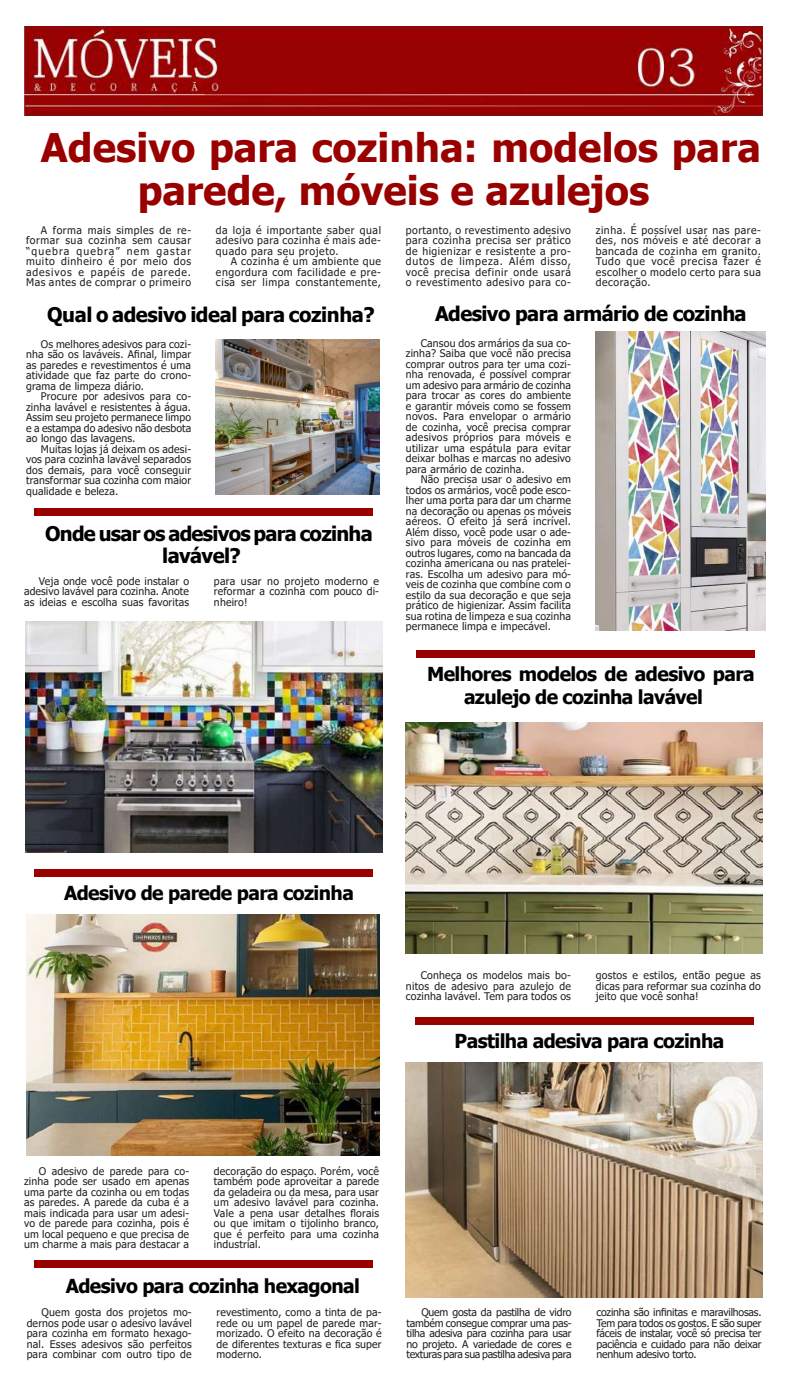
<style>
.page{position:relative;width:787px;height:1389px;background:#fff}
.page>*{position:absolute;margin:0;border:0;box-sizing:border-box;transform-origin:0 0}
.t1{font:700 39.38px/43.8px "Tahoma";color:#990100;text-align:center}
.t2{font:700 20.12px/22.8px "Tahoma";letter-spacing:-.03em;color:#000}
.t3{font:700 19.25px/22.8px "Tahoma";letter-spacing:-.03em;color:#000}
.t4{font:10.5px/10.5px "Tahoma";letter-spacing:.015em;color:#231f20;text-align:justify}
</style>
<div class="page">
<img style="left:25px;top:27px;width:736px;height:89px">
<div style="left:35px;top:508px;width:338px;height:8px;background:#9a0000"></div>
<div style="left:35px;top:869px;width:338px;height:7px;background:#9a0000"></div>
<div style="left:34px;top:1261px;width:338px;height:7px;background:#9a0000"></div>
<div style="left:416px;top:650px;width:338px;height:7px;background:#9a0000"></div>
<div style="left:415px;top:1017px;width:338px;height:7px;background:#9a0000"></div>
<img style="left:215px;top:340px;width:164px;height:155px">
<img style="left:25px;top:621px;width:357px;height:232px">
<img style="left:26px;top:915px;width:353px;height:241px">
<img style="left:595px;top:331px;width:170px;height:299px">
<img style="left:406px;top:722px;width:356px;height:232px">
<img style="left:405px;top:1062px;width:357px;height:235px">
<h1 class="t1" style="left:41px;top:127px;width:721px">Adesivo para cozinha: modelos para parede, móveis e azulejos</h1>
<p class="t4" style="left:26px;top:225px;width:166px;text-indent:15px">A forma mais simples de re&shy;formar sua cozinha sem causar “quebra quebra” nem gastar muito dinheiro é por meio dos adesivos e papéis de parede.<br>Mas antes de comprar o primeiro</p>
<p class="t4" style="left:216px;top:225px;width:166px">da loja é importante saber qual adesivo para cozinha é mais ade&shy;quado para seu projeto.</p>
<p class="t4" style="left:216px;top:257px;width:166px;text-indent:15px">A cozinha é um ambiente que engordura com facilidade e pre&shy;cisa ser limpa constantemente,</p>
<h2 class="t2" style="left:47px;top:304px;width:329px">Qual o adesivo ideal para cozinha?</h2>
<p class="t4" style="left:26px;top:339px;width:166px;text-indent:15px">Os melhores adesivos para cozi&shy;nha são os laváveis. Afinal, limpar as paredes e revestimentos é uma atividade que faz parte do crono&shy;grama de limpeza diário.</p>
<p class="t4" style="left:26px;top:392px;width:166px;text-indent:15px">Procure por adesivos para co&shy;zinha lavável e resistentes à água.<br>Assim seu projeto permanece limpo e a estampa do adesivo não desbota ao longo das lavagens.</p>
<p class="t4" style="left:26px;top:444px;width:166px;text-indent:15px">Muitas lojas já deixam os adesi&shy;vos para cozinha lavável separados dos demais, para você conseguir transformar sua cozinha com maior qualidade e beleza.</p>
<h2 class="t2" style="left:162px;top:523px;width:212px;text-indent:-117px">Onde usar os adesivos para cozinha lavável?</h2>
<p class="t4" style="left:24px;top:576px;width:166px;text-indent:15px">Veja onde você pode instalar o adesivo lavável para cozinha. Anote as ideias e escolha suas favoritas</p>
<p class="t4" style="left:214px;top:576px;width:166px">para usar no projeto moderno e reformar a cozinha com pouco di&shy;nheiro!</p>
<p class="t4" style="left:406px;top:225px;width:166px">portanto, o revestimento adesivo para cozinha precisa ser prático de higienizar e resistente a pro&shy;dutos de limpeza. Além disso, você precisa definir onde usará o revestimento adesivo para co-</p>
<p class="t4" style="left:595px;top:225px;width:166px">zinha. É possível usar nas pare&shy;des, nos móveis e até decorar a bancada de cozinha em granito.<br>Tudo que você precisa fazer é escolher o modelo certo para sua decoração.</p>
<h2 class="t2" style="left:435px;top:303px;width:313px">Adesivo para armário de cozinha</h2>
<p class="t4" style="left:406px;top:338px;width:166px;text-indent:15px">Cansou dos armários da sua co&shy;zinha? Saiba que você não precisa comprar outros para ter uma cozi&shy;nha renovada, é possível comprar um adesivo para armário de cozinha para trocar as cores do ambiente e garantir móveis como se fossem novos. Para envelopar o armário de cozinha, você precisa comprar adesivos próprios para móveis e utilizar uma espátula para evitar deixar bolhas e marcas no adesivo para armário de cozinha.</p>
<p class="t4" style="left:406px;top:475px;width:166px;text-indent:15px">Não precisa usar o adesivo em todos os armários, você pode esco&shy;lher uma porta para dar um charme na decoração ou apenas os móveis aéreos. O efeito já será incrível.<br>Além disso, você pode usar o ade&shy;sivo para móveis de cozinha em outros lugares, como na bancada da cozinha americana ou nas pratelei&shy;ras. Escolha um adesivo para mó&shy;veis de cozinha que combine com o estilo da sua decoração e que seja prático de higienizar. Assim facilita sua rotina de limpeza e sua cozinha permanece limpa e impecável.</p>
<h3 class="t3" style="left:464px;top:664px;width:292px;text-indent:-37px">Melhores modelos de adesivo para azulejo de cozinha lavável</h3>
<h3 class="t3" style="left:64px;top:882px;width:291px">Adesivo de parede para cozinha</h3>
<p class="t4" style="left:406px;top:971px;width:166px;text-indent:15px">Conheça os modelos mais bo&shy;nitos de adesivo para azulejo de cozinha lavável. Tem para todos os</p>
<p class="t4" style="left:595px;top:971px;width:166px">gostos e estilos, então pegue as dicas para reformar sua cozinha do jeito que você sonha!</p>
<h3 class="t3" style="left:454px;top:1031px;width:271px">Pastilha adesiva para cozinha</h3>
<p class="t4" style="left:24px;top:1166px;width:166px;text-indent:15px">O adesivo de parede para co&shy;zinha pode ser usado em apenas uma parte da cozinha ou em todas as paredes. A parede da cuba é a mais indicada para usar um adesi&shy;vo de parede para cozinha, pois é um local pequeno e que precisa de um charme a mais para destacar a</p>
<p class="t4" style="left:214px;top:1166px;width:166px">decoração do espaço. Porém, você também pode aproveitar a parede da geladeira ou da mesa, para usar um adesivo lavável para cozinha.<br>Vale a pena usar detalhes florais ou que imitam o tijolinho branco, que é perfeito para uma cozinha industrial.</p>
<h3 class="t3" style="left:66px;top:1276px;width:295px">Adesivo para cozinha hexagonal</h3>
<p class="t4" style="left:27px;top:1308px;width:166px;text-indent:15px">Quem gosta dos projetos mo&shy;dernos pode usar o adesivo lavável para cozinha em formato hexago&shy;nal. Esses adesivos são perfeitos para combinar com outro tipo de</p>
<p class="t4" style="left:216px;top:1308px;width:166px">revestimento, como a tinta de pa&shy;rede ou um papel de parede mar&shy;morizado. O efeito na decoração é de diferentes texturas e fica super moderno.</p>
<p class="t4" style="left:406px;top:1308px;width:166px;text-indent:15px">Quem gosta da pastilha de vidro também consegue comprar uma pas&shy;tilha adesiva para cozinha para usar no projeto. A variedade de cores e texturas para sua pastilha adesiva para</p>
<p class="t4" style="left:596px;top:1308px;width:166px">cozinha são infinitas e maravilhosas.<br>Tem para todos os gostos. E são super fáceis de instalar, você só precisa ter paciência e cuidado para não deixar nenhum adesivo torto.</p>
</div>
